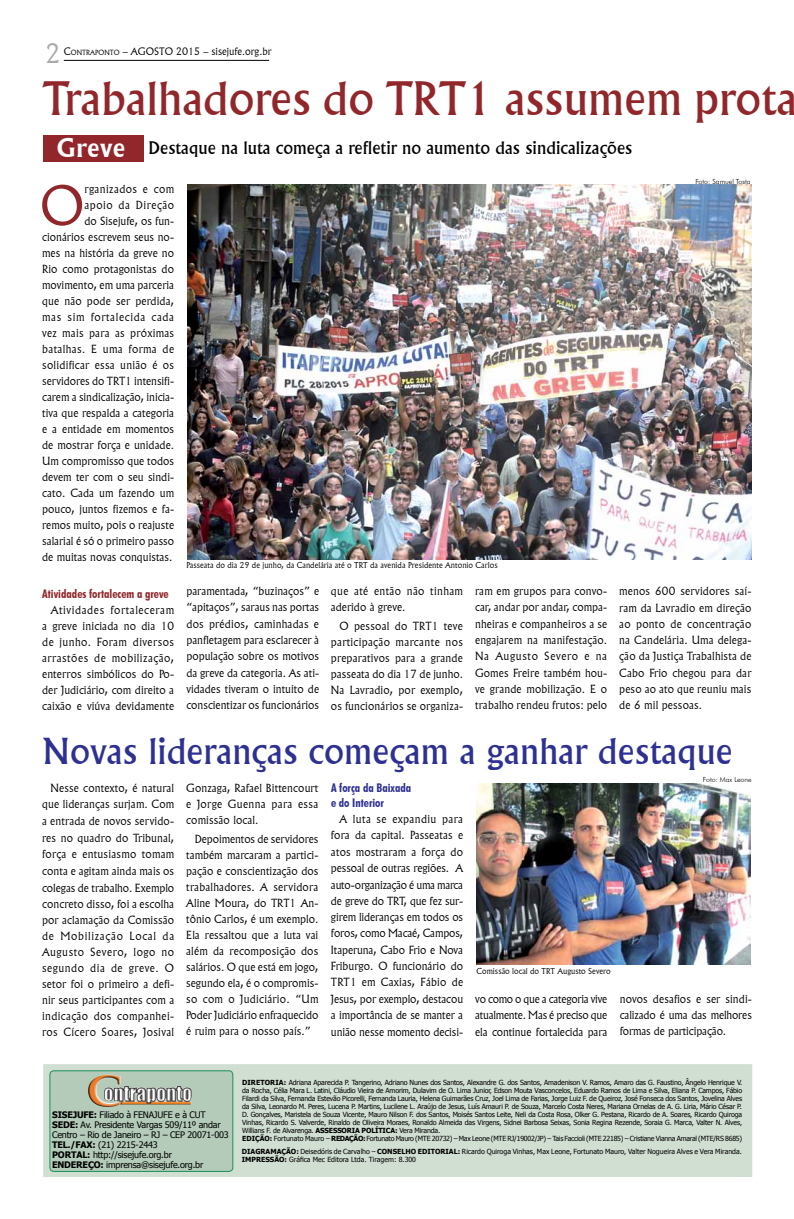
<style>
.page{position:relative;width:794px;height:1219px;background:#fff}
.page>*{position:absolute;margin:0;border:0;box-sizing:border-box;transform-origin:0 0}
.t1{font:300 53.3px "Flareserif 821 BT";color:#91272a}
.t2{font:45px "Flareserif 821 BT";color:#91272a}
.t3{font:35px "Flareserif 821 BT";color:#2e3092}
.t4{font:300 26px "Flareserif 821 BT";color:#a7a9ac}
.t5{font:700 25px "Flareserif 821 BT";letter-spacing:.02em;color:#fff}
.t6{font:17px "Flareserif 821 BT";color:#000}
.t7{font:700 condensed 12px "Futura BT";color:#91272a}
.t8{font:700 condensed 12px/15px "Futura BT";color:#2e3092}
.t9{font:300 11px/16px "Flareserif 821 BT";color:#000;text-align:justify}
.t10{font:300 11px/16px "Flareserif 821 BT";letter-spacing:.03em;color:#000}
.t11{font:300 10px "Flareserif 821 BT";color:#000}
.t12{font:9px/10px "Tahoma";letter-spacing:-.02em;color:#000}
.t13{font:300 8px "Flareserif 821 BT";color:#000}
.t14{font:7px/8px "Tahoma";letter-spacing:-.02em;color:#000}
.t15{font:7px/8px "Tahoma";color:#000}
.t16{font:300 7px "Futura BT";color:#000}
.s1{font-style:inherit}
.s2{font-size:7px}
.s3{font-weight:700}
</style>
<div class="page">
<hr style="left:64px;top:60px;width:205px;height:1px;background:#000">
<div style="left:43px;top:1064px;width:709px;height:113px;background:#d1ded2"></div>
<div style="left:50px;top:1071px;width:183px;height:100px;background:#b3cbb8;border-radius:4px"></div>
<div style="left:50px;top:1070px;width:183px;height:102px;border:1px solid #1c905b;border-radius:4px"></div>
<img style="left:88px;top:1075px;width:104px;height:32px">
<div style="left:43px;top:135px;width:100px;height:26px;background:#91272a"></div>
<img style="left:476px;top:784px;width:275px;height:181px">
<img style="left:187px;top:185px;width:564px;height:375px">
<h3 class="t4" style="left:46px;top:37px;width:17px">2</h3>
<p class="t11" style="left:64px;top:45px;width:209px"><span class="s1">C</span><span class="s2">ONTRAPONTO</span> – AGOSTO 2015 – sisejufe.org.br</p>
<h2 class="t2" style="left:43px;top:71px;width:756px">Trabalhadores do TRT1 assumem prota</h2>
<h3 class="t5" style="left:57px;top:132px;width:70px">Greve</h3>
<h3 class="t6" style="left:149px;top:138px;width:485px">Destaque na luta começa a refletir no aumento das sindicalizações</h3>
<h1 class="t1" style="left:40px;top:172px;width:46px">O</h1>
<p class="t9" style="left:42px;top:181px;width:133px;text-align:right">rganizados e com<br>apoio da Direção<br>do Sisejufe, os fun&shy;cionários escrevem seus no&shy;mes na história da greve no<br>Rio como protagonistas do movimento, em uma parceria que não pode ser perdida, mas sim fortalecida cada vez mais para as próximas batalhas. E uma forma de solidificar essa união é os servidores do TRT1 intensifi&shy;carem a sindicalização, inicia&shy;tiva que respalda a categoria e a entidade em momentos de mostrar força e unidade.<br>Um compromisso que todos devem ter com o seu sindi&shy;cato. Cada um fazendo um pouco, juntos fizemos e fa&shy;remos muito, pois o reajuste salarial é só o primeiro passo de muitas novas conquistas.</p>
<p class="t7" style="left:42px;top:587px;width:128px">Atividades fortalecem a greve</p>
<p class="t9" style="left:42px;top:602px;width:133px;text-indent:9px">Atividades fortaleceram a greve iniciada no dia 10 de junho. Foram diversos arrastões de mobilização, enterros simbólicos do Po&shy;der Judiciário, com direito a caixão e viúva devidamente</p>
<p class="t13" style="left:186px;top:560px;width:313px">Passeata do dia 29 de junho, da Candelária até o TRT da avenida Presidente Antonio Carlos</p>
<p class="t9" style="left:186px;top:583px;width:134px;line-height:16.3px">paramentada, “buzinaços” e “apitaços”, saraus nas portas dos prédios, caminhadas e panfletagem para esclarecer à população sobre os motivos da greve da categoria. As ati&shy;vidades tiveram o intuito de conscientizar os funcionários</p>
<p class="t10" style="left:331px;top:583px;width:134px">que até então não tinham aderido à greve.</p>
<p class="t9" style="left:331px;top:618px;width:134px;text-indent:9px">O pessoal do TRT1 teve participação marcante nos preparativos para a grande passeata do dia 17 de junho.<br>Na Lavradio, por exemplo, os funcionários se organiza-</p>
<p class="t9" style="left:475px;top:583px;width:134px;line-height:16.3px">ram em grupos para convo&shy;car, andar por andar, compa&shy;nheiras e companheiros a se engajarem na manifestação.<br>Na Augusto Severo e na Gomes Freire também hou&shy;ve grande mobilização. E o trabalho rendeu frutos: pelo</p>
<p class="t16" style="left:695px;top:177px;width:57px">Foto: Samuel Tosta</p>
<p class="t9" style="left:619px;top:583px;width:134px;line-height:16.3px">menos 600 servidores saí&shy;ram da Lavradio em direção ao ponto de concentração na Candelária. Uma delega&shy;ção da Justiça Trabalhista de Cabo Frio chegou para dar peso ao ato que reuniu mais de 6 mil pessoas.</p>
<h3 class="t3" style="left:43px;top:730px;width:691px">Novas lideranças começam a ganhar destaque</h3>
<p class="t9" style="left:186px;top:780px;width:134px">Gonzaga, Rafael Bittencourt e Jorge Guenna para essa comissão local.</p>
<p class="t9" style="left:186px;top:831px;width:134px;text-indent:9px">Depoimentos de servidores também marcaram a partici&shy;pação e conscientização dos trabalhadores. A servidora Aline Moura, do TRT1 An&shy;tônio Carlos, é um exemplo.<br>Ela ressaltou que a luta vai além da recomposição dos salários. O que está em jogo, segundo ela, é o compromis&shy;so com o Judiciário. “Um Poder Judiciário enfraquecido é ruim para o nosso país.”</p>
<p class="t16" style="left:703px;top:775px;width:50px">Foto: Max Leone</p>
<p class="t8" style="left:331px;top:780px;width:82px">A força da Baixada e do Interior</p>
<p class="t9" style="left:331px;top:811px;width:134px;line-height:16.3px;text-indent:9px">A luta se expandiu para fora da capital. Passeatas e atos mostraram a força do pessoal de outras regiões. A auto-organização é uma marca de greve do TRT, que fez sur&shy;girem lideranças em todos os foros, como Macaé, Campos, Itaperuna, Cabo Frio e Nova Friburgo. O funcionário do TRT1 em Caxias, Fábio de Jesus, por exemplo, destacou a importância de se manter a união nesse momento decisi-</p>
<p class="t9" style="left:42px;top:780px;width:134px;text-indent:9px">Nesse contexto, é natural que lideranças surjam. Com a entrada de novos servido&shy;res no quadro do Tribunal, força e entusiasmo tomam conta e agitam ainda mais os colegas de trabalho. Exemplo concreto disso, foi a escolha por aclamação da Comissão de Mobilização Local da Augusto Severo, logo no segundo dia de greve. O setor foi o primeiro a defi&shy;nir seus participantes com a indicação dos companhei&shy;ros Cícero Soares, Josival</p>
<p class="t13" style="left:476px;top:965px;width:136px">Comissão local do TRT Augusto Severo</p>
<p class="t9" style="left:620px;top:990px;width:134px">novos desafios e ser sindi&shy;calizado é uma das melhores formas de participação.</p>
<p class="t9" style="left:475px;top:990px;width:134px;line-height:16.5px">vo como o que a categoria vive atualmente. Mas é preciso que ela continue fortalecida para</p>
<p class="t12" style="left:52px;top:1109px;width:178px"><span class="s3">SISEJUFE:</span> Filiado à FENAJUFE e à CUT<br><span class="s3">SEDE:</span> Av. Presidente Vargas 509/11º andar<br>Centro – Rio de Janeiro – RJ – CEP 20071-003<br><span class="s3">TEL./FAX:</span> (21) 2215-2443<br><span class="s3">PORTAL:</span> http://sisejufe.org.br<br><span class="s3">ENDEREÇO</span></p>
<p class="t12" style="left:101px;top:1159px;width:104px"><span class="s3">:</span> imprensa@sisejufe.org.br</p>
<p class="t14" style="left:242px;top:1078px;width:501px"><span class="s3">DIRETORIA:</span> Adriana Aparecida P. Tangerino, Adriano Nunes dos Santos, Alexandre G. dos Santos, Amadenison V. Ramos, Amaro das G. Faustino, Ângelo Henrique V. da Rocha, Célia Mara L. Latini, Cláudio Vieira de Amorim, Dulavim de O. Lima Junior, Edson Mouta Vasconcelos, Eduardo Ramos de Lima e Silva, Eliana P. Campos, Fábio Filardi da Silva, Fernanda Estevão Picorelli, Fernanda Lauria, Helena Guimarães Cruz, Joel Lima de Farias, Jorge Luiz F. de Queiroz, José Fonseca dos Santos, Jovelina Alves da Silva, Leonardo M. Peres, Lucena P. Martins, Lucilene L. Araújo de Jesus, Luís Amauri P. de Souza, Marcelo Costa Neres, Mariana Ornelas de A. G. Liria, Mário César P.<br>D. Gonçalves, Maristela de Souza Vicente, Mauro Nilson F. dos Santos, Moisés Santos Leite, Neli da Costa Rosa, Olker G. Pestana, Ricardo de A. Soares, Ricardo Quiroga Vinhas, Ricardo S. Valverde, Rinaldo de Oliveira Moraes, Ronaldo Almeida das Virgens, Sidnei Barbosa Seixas, Sonia Regina Rezende, Soraia G. Marca, Valter N. Alves, Willians F. de Alvarenga. <span class="s3">ASSESSORIA POLÍTICA:</span> Vera Miranda.<br><span class="s3">EDIÇÃO:</span> Fortunato Mauro – <span class="s3">REDAÇÃO:</span> Fortunato Mauro (MTE 20732) – Max Leone (MTE RJ/19002/JP) – Tais Faccioli (MTE 22185) – Cristiane Vianna Amaral (MTE/RS 8685)</p>
<p class="t15" style="left:242px;top:1147px;width:501px"><span class="s3">DIAGRAMAÇÃO:</span> Deisedóris de Carvalho – <span class="s3">CONSELHO EDITORIAL:</span> Ricardo Quiroga Vinhas, Max Leone, Fortunato Mauro, Valter Nogueira Alves e Vera Miranda.<br><span class="s3">IMPRESSÃO:</span> Gráfica Mec Editora Ltda. Tiragem: 8.300</p>
</div>
